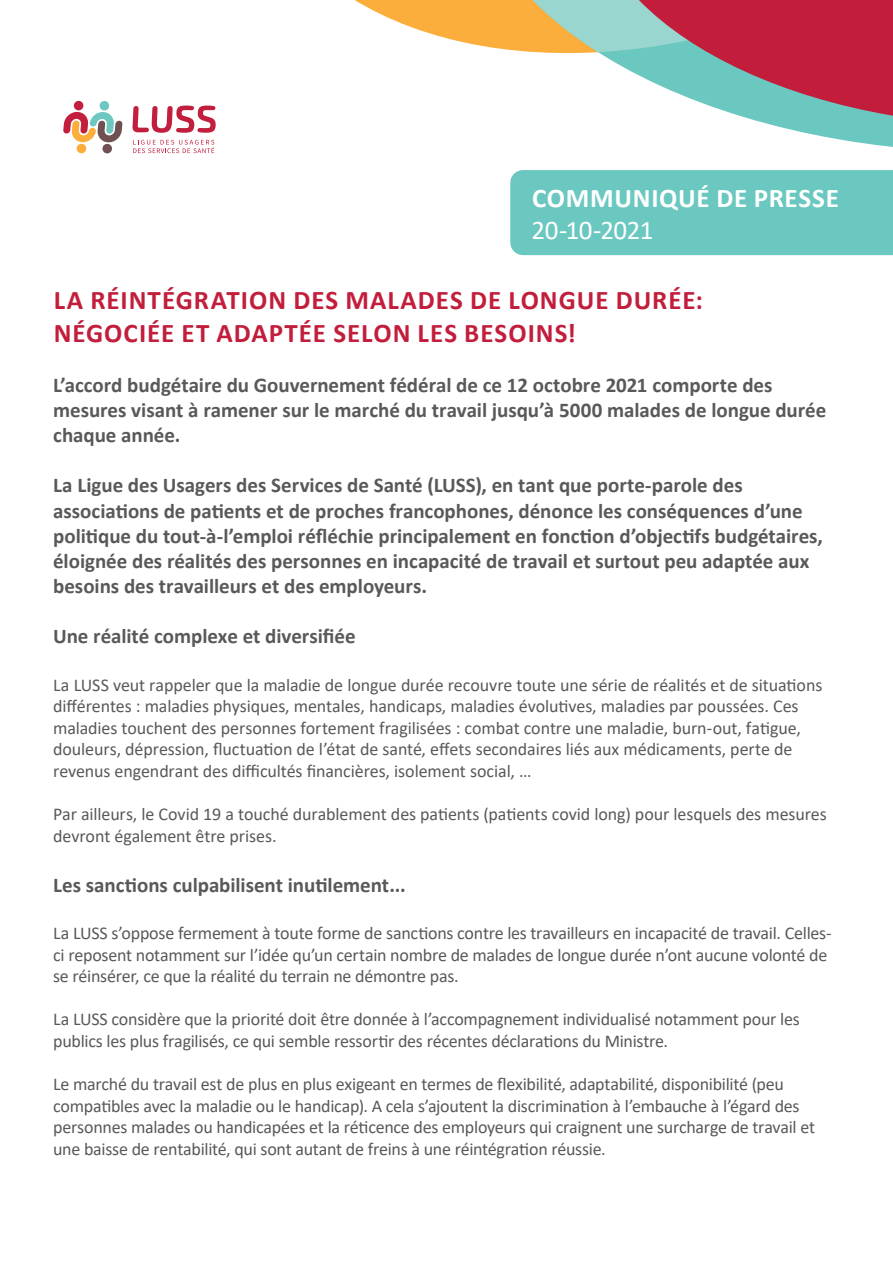
<style>
.page{position:relative;width:893px;height:1263px;background:#fff}
.page>*{position:absolute;margin:0;border:0;box-sizing:border-box;transform-origin:0 0}
.t1{font:700 27px "Calibri";letter-spacing:.035em;color:#c21e3c}
.t2{font:700 27px "Calibri";letter-spacing:.025em;color:#fff}
.t3{font:27px "Calibri";letter-spacing:-.02em;color:#fff}
.t4{font:700 21px/25.2px "Calibri";color:#595959}
.t5{font:18px/21.6px "Calibri";letter-spacing:-.01em;color:#595959}
</style>
<div class="page">
<svg style="left:355px;top:0;width:113px;height:44px;fill:#fbae3b"></svg>
<svg style="left:468px;top:0;width:425px;height:147px"></svg>
<svg style="left:516px;top:0;width:377px;height:126px"></svg>
<div style="left:510px;top:170px;width:383px;height:85px;background:#6bc8c0"></div>
<svg style="left:133px;top:140px;width:81px;height:13px"></svg>
<svg style="left:132px;top:106px;width:84px;height:27px"></svg>
<div style="left:100px;top:101px;width:9px;height:10px;background:#6cc8c0;border-radius:50%"></div>
<div style="left:102px;top:144px;width:10px;height:9px;background:#705153;border-radius:50%"></div>
<div style="left:74px;top:101px;width:9px;height:9px;background:#c21e3d;border-radius:50%"></div>
<svg style="left:63px;top:112px;width:59px;height:30px"></svg>
<div style="left:77px;top:144px;width:9px;height:9px;background:#fbae3c;border-radius:50%"></div>
<p class="t2" style="left:532px;top:178px;width:308px">COMMUNIQUÉ DE PRESSE</p>
<p class="t3" style="left:531px;top:211px;width:123px">20-10-2021</p>
<p class="t1" style="left:54px;top:281px;width:651px">LA RÉINTÉGRATION DES MALADES DE LONGUE DURÉE:</p>
<p class="t1" style="left:54px;top:314px;width:524px">NÉGOCIÉE ET ADAPTÉE SELON LES BESOINS!</p>
<p class="t4" style="left:53px;top:372px;width:775px">L’accord budgétaire du Gouvernement fédéral de ce 12 octobre 2021 comporte des mesures visant à ramener sur le marché du travail jusqu’à 5000 malades de longue durée chaque année.</p>
<p class="t4" style="left:53px;top:473px;width:771px">La Ligue des Usagers des Services de Santé (LUSS), en tant que porte-parole des associations de patients et de proches francophones, dénonce les conséquences d’une politique du tout-à-l’emploi réfléchie principalement en fonction d’objectifs budgétaires, éloignée des réalités des personnes en incapacité de travail et surtout peu adaptée aux besoins des travailleurs et des employeurs.</p>
<p class="t4" style="left:53px;top:623px;width:304px">Une réalité complexe et diversifiée</p>
<p class="t5" style="left:53px;top:673px;width:771px">La LUSS veut rappeler que la maladie de longue durée recouvre toute une série de réalités et de situations différentes : maladies physiques, mentales, handicaps, maladies évolutives, maladies par poussées. Ces maladies touchent des personnes fortement fragilisées : combat contre une maladie, burn-out, fatigue, douleurs, dépression, fluctuation de l’état de santé, effets secondaires liés aux médicaments, perte de revenus engendrant des difficultés financières, isolement social, …</p>
<p class="t5" style="left:53px;top:803px;width:775px">Par ailleurs, le Covid 19 a touché durablement des patients (patients covid long) pour lesquels des mesures devront également être prises.</p>
<p class="t4" style="left:53px;top:872px;width:354px">Les sanctions culpabilisent inutilement...</p>
<p class="t5" style="left:53px;top:922px;width:780px">La LUSS s’oppose fermement à toute forme de sanctions contre les travailleurs en incapacité de travail. Celles&shy;ci reposent notamment sur l’idée qu’un certain nombre de malades de longue durée n’ont aucune volonté de se réinsérer, ce que la réalité du terrain ne démontre pas.</p>
<p class="t5" style="left:53px;top:1008px;width:748px">La LUSS considère que la priorité doit être donnée à l’accompagnement individualisé notamment pour les publics les plus fragilisés, ce qui semble ressortir des récentes déclarations du Ministre.</p>
<p class="t5" style="left:53px;top:1073px;width:763px">Le marché du travail est de plus en plus exigeant en termes de flexibilité, adaptabilité, disponibilité (peu compatibles avec la maladie ou le handicap). A cela s’ajoutent la discrimination à l’embauche à l’égard des personnes malades ou handicapées et la réticence des employeurs qui craignent une surcharge de travail et une baisse de rentabilité, qui sont autant de freins à une réintégration réussie.</p>
</div>
